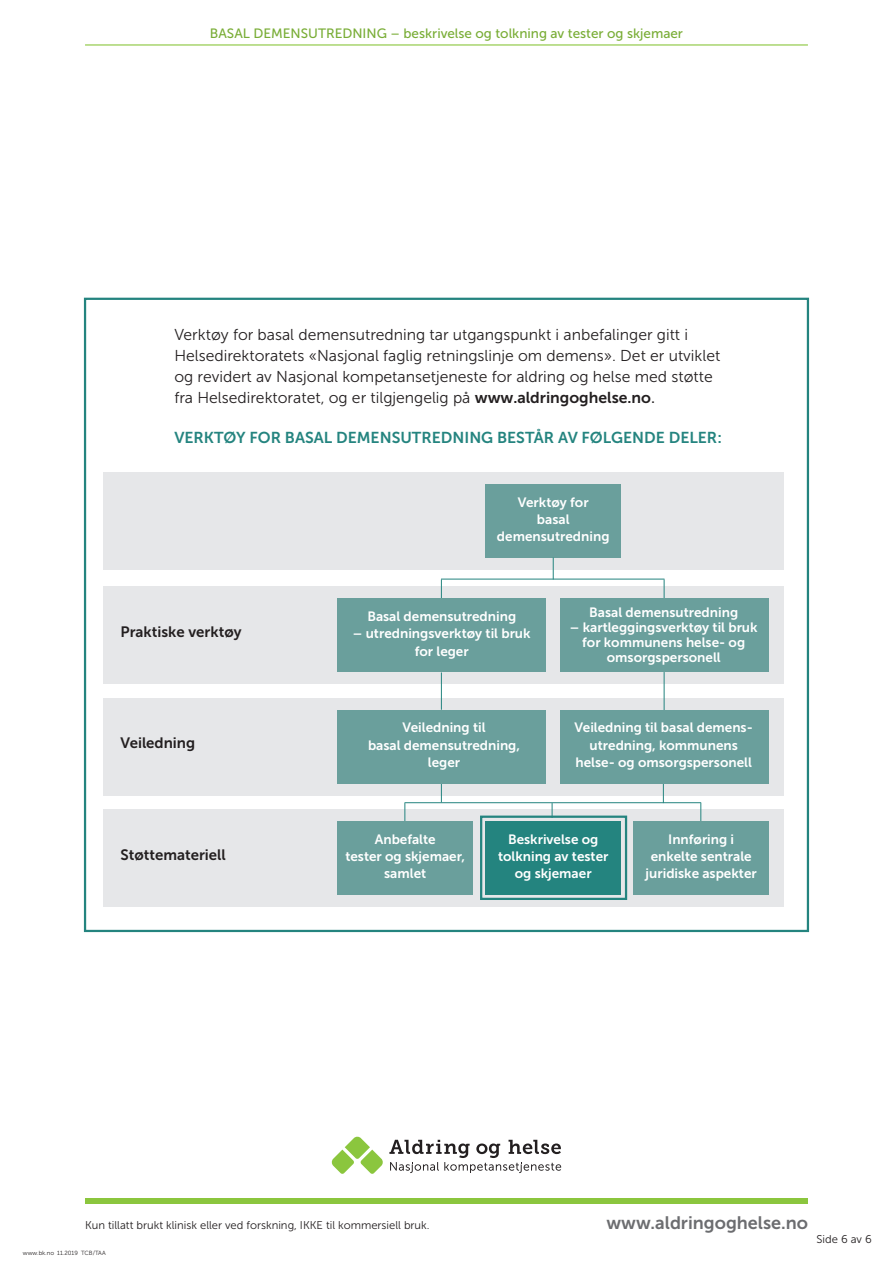
<style>
.page{position:relative;width:893px;height:1263px;background:#fff}
.page>*{position:absolute;margin:0;border:0;box-sizing:border-box;transform-origin:0 0}
.t1{font:18px "Museo Sans 700";color:#6c6d70}
.t2{font:15.75px/21px "Museo Sans 300";color:#231f20}
.t3{font:15.75px "Museo Sans 700";color:#24847f}
.t4{font:15px "Museo Sans 700";color:#231f20}
.t5{font:13.5px/17.2px "Museo Sans 700";color:#fff;text-align:center}
.t6{font:13.5px "Museo Sans 500";color:#79ad36}
.t7{font:11.25px "Museo Sans 300";color:#231f20}
.t8{font:6px "Museo Sans 300";color:#231f20}
.s1{font-family:"Museo Sans 700"}
.s2{font-family:"Museo Sans 500"}
</style>
<div class="page">
<hr style="left:85px;top:44px;width:723px;height:2px;background:#8bc63e">
<svg style="left:332px;top:1137px;width:51px;height:37px"></svg>
<svg style="left:389px;top:1140px;width:172px;height:33px"></svg>
<div style="left:85px;top:1198px;width:723px;height:6px;background:#8bc63e"></div>
<div style="left:103px;top:472px;width:681px;height:98px;background:#e6e7e9"></div>
<div style="left:103px;top:809px;width:681px;height:98px;background:#e6e7e9"></div>
<div style="left:103px;top:586px;width:681px;height:98px;background:#e6e7e9"></div>
<div style="left:103px;top:698px;width:681px;height:97px;background:#e6e7e9"></div>
<div style="left:486px;top:484px;width:135px;height:73px;background:#6a9f9c"></div>
<svg style="left:553px;top:557px;width:1px;height:22px"></svg>
<svg style="left:663px;top:783px;width:1px;height:19px"></svg>
<svg style="left:441px;top:580px;width:1px;height:18px"></svg>
<svg style="left:441px;top:783px;width:1px;height:19px"></svg>
<svg style="left:404px;top:803px;width:1px;height:18px"></svg>
<svg style="left:700px;top:803px;width:1px;height:18px"></svg>
<hr style="left:441px;top:672px;width:1px;height:38px;background:#24847f">
<svg style="left:664px;top:579px;width:1px;height:19px"></svg>
<svg style="left:552px;top:803px;width:1px;height:12px"></svg>
<hr style="left:664px;top:672px;width:1px;height:41px;background:#24847f">
<hr style="left:441px;top:579px;width:223px;height:1px;background:#24847f">
<hr style="left:404px;top:802px;width:297px;height:1px;background:#24847f">
<div style="left:486px;top:821px;width:135px;height:73px;background:#24847f"></div>
<div style="left:634px;top:821px;width:135px;height:73px;background:#6a9f9c"></div>
<div style="left:338px;top:821px;width:135px;height:73px;background:#6a9f9c"></div>
<div style="left:338px;top:710px;width:208px;height:73px;background:#6a9f9c"></div>
<div style="left:561px;top:710px;width:208px;height:73px;background:#6a9f9c"></div>
<div style="left:561px;top:598px;width:208px;height:74px;background:#6a9f9c"></div>
<div style="left:480px;top:815px;width:147px;height:85px;border:2px solid #24847f"></div>
<div style="left:338px;top:598px;width:208px;height:74px;background:#6a9f9c"></div>
<p class="t6" style="left:210px;top:26px;width:475px">BASAL DEMENSUTREDNING – beskrivelse og tolkning av tester og skjemaer</p>
<p class="t2" style="left:174px;top:324px;width:547px">Verktøy for basal demensutredning tar utgangspunkt i anbefalinger gitt i Helsedirektoratets «Nasjonal faglig retningslinje om demens». Det er utviklet og revidert av Nasjonal kompetansetjeneste for aldring og helse med støtte fra Helsedirektoratet, og er tilgjengelig på <span class="s1">www.aldringoghelse.no</span><span class="s2">.</span></p>
<p class="t3" style="left:174px;top:429px;width:549px">VERKTØY FOR BASAL DEMENSUTREDNING BESTÅR AV FØLGENDE DELER:</p>
<p class="t4" style="left:120px;top:624px;width:123px">Praktiske verktøy</p>
<p class="t4" style="left:120px;top:735px;width:76px">Veiledning</p>
<p class="t4" style="left:120px;top:846px;width:107px">Støttemateriell</p>
<p class="t5" style="left:497px;top:493px;width:114px">Verktøy for<br>basal demensutredning</p>
<p class="t5" style="left:367px;top:608px;width:150px">Basal demensutredning</p>
<p class="t5" style="left:353px;top:625px;width:179px">– utredningsverktøy til bruk for leger</p>
<p class="t5" style="left:589px;top:604px;width:150px">Basal demensutredning</p>
<p class="t5" style="left:570px;top:620px;width:189px;line-height:15px">– kartleggingsverktøy til bruk for kommunens helse- og omsorgspersonell</p>
<p class="t5" style="left:368px;top:719px;width:154px">Veiledning til<br>basal demensutredning, leger</p>
<p class="t5" style="left:575px;top:719px;width:180px">Veiledning til basal demens&shy;utredning, kommunens helse- og omsorgspersonell</p>
<p class="t5" style="left:345px;top:830px;width:121px">Anbefalte<br>tester og skjemaer, samlet</p>
<p class="t5" style="left:498px;top:830px;width:112px">Beskrivelse og tolkning av tester og skjemaer</p>
<p class="t5" style="left:646px;top:830px;width:113px">Innføring i enkelte sentrale juridiske aspekter</p>
<p class="t7" style="left:85px;top:1219px;width:346px">Kun tillatt brukt klinisk eller ved forskning, IKKE til kommersiell bruk.</p>
<h1 class="t1" style="left:606px;top:1213px;width:203px">www.aldringoghelse.no</h1>
<p class="t8" style="left:23px;top:1249px;width:84px">www.bk.no 11.2019 TCB/TAA</p>
<p class="t7" style="left:816px;top:1232px;width:57px">Side 6 av 6</p>
</div>
